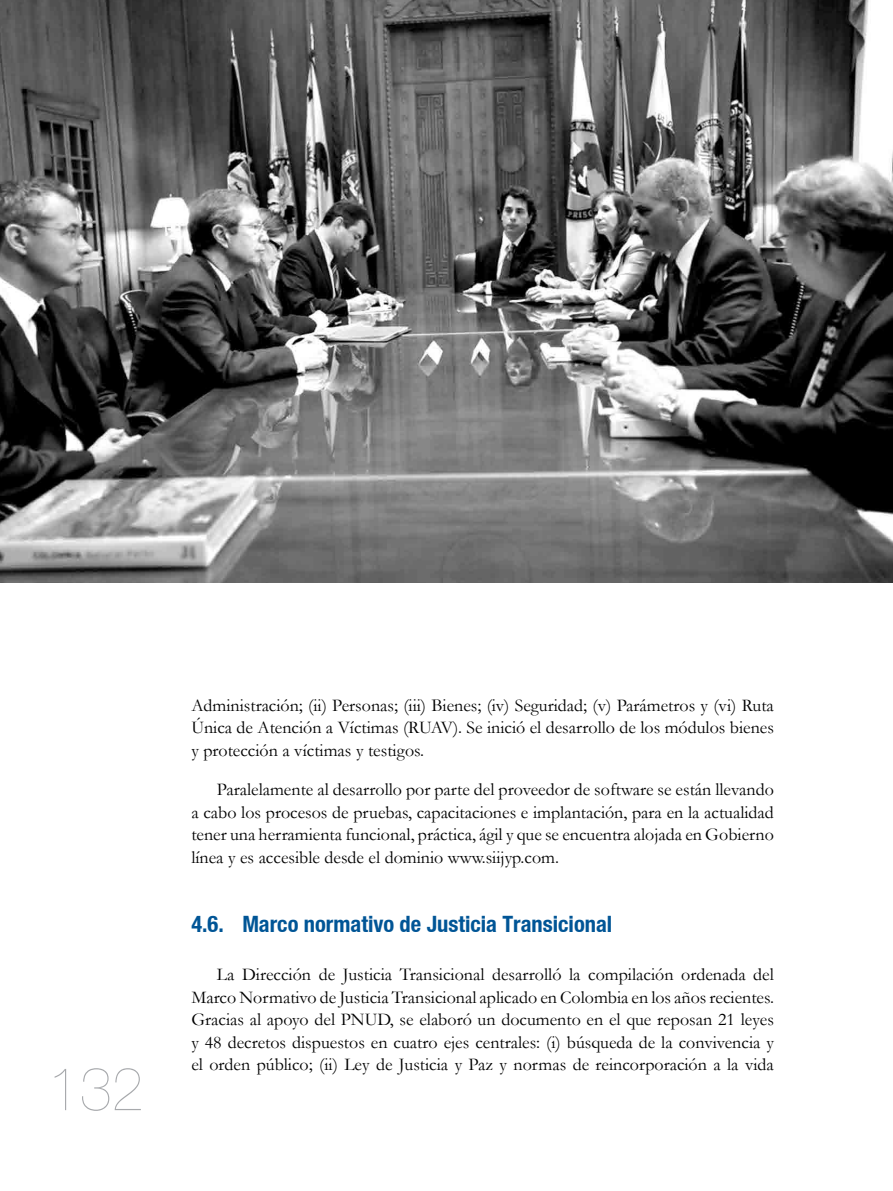
<style>
.page{position:relative;width:893px;height:1191px;background:#fff}
.page>*{position:absolute;margin:0;border:0;box-sizing:border-box;transform-origin:0 0}
.t1{font:200 60px "Context Reprise Light S Si";color:#a7a9ac;scale:.95 1}
.t2{font:700 condensed 22.5px "Context Reprise Condensed S Si";color:#005596}
.t3{font:18px/22.5px "Garamond";color:#000;text-align:justify}
</style>
<div class="page">
<img style="left:0;top:0;width:893px;height:583px">
<h1 class="t1" style="left:48px;top:1053px;width:102px">132</h1>
<p class="t3" style="left:191px;top:693px;width:584px">Administración; (ii) Personas; (iii) Bienes; (iv) Seguridad; (v) Parámetros y (vi) Ruta Única de Atención a Víctimas (RUAV). Se inició el desarrollo de los módulos bienes y protección a víctimas y testigos.</p>
<p class="t3" style="left:191px;top:778px;width:584px;text-indent:26px">Paralelamente al desarrollo por parte del proveedor de software se están llevando a cabo los procesos de pruebas, capacitaciones e implantación, para en la actualidad tener una herramienta funcional, práctica, ágil y que se encuentra alojada en Gobierno línea y es accesible desde el dominio www.siijyp.com.</p>
<p class="t2" style="left:191px;top:910px;width:422px">4.6. Marco normativo de Justicia Transicional</p>
<p class="t3" style="left:191px;top:963px;width:584px;text-indent:26px">La Dirección de Justicia Transicional desarrolló la compilación ordenada del Marco Normativo de Justicia Transicional aplicado en Colombia en los años recientes.<br>Gracias al apoyo del PNUD, se elaboró un documento en el que reposan 21 leyes y 48 decretos dispuestos en cuatro ejes centrales: (i) búsqueda de la convivencia y el orden público; (ii) Ley de Justicia y Paz y normas de reincorporación a la vida</p>
</div>
